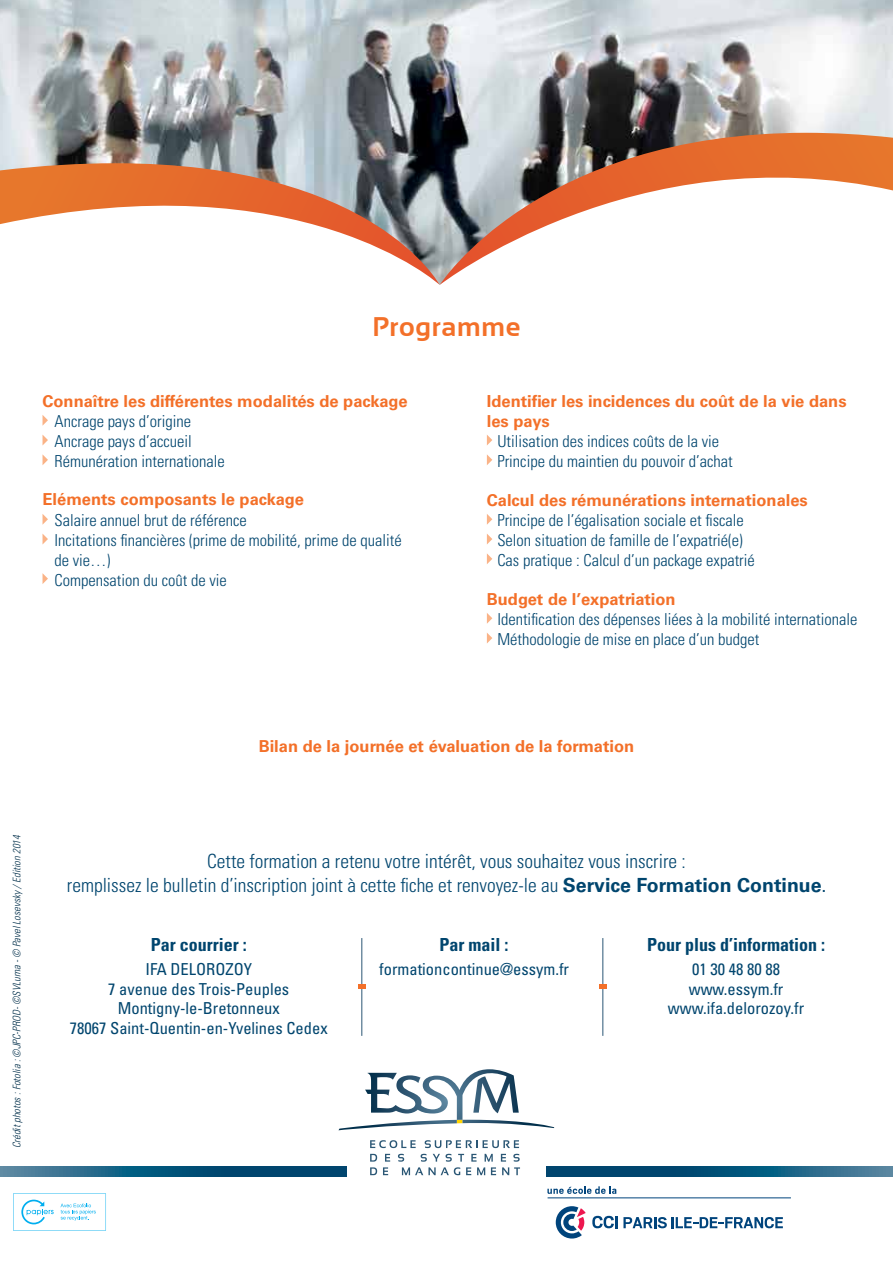
<style>
.page{position:relative;width:893px;height:1263px;background:#fff}
.page>*{position:absolute;margin:0;border:0;box-sizing:border-box;transform-origin:0 0}
.t1{font:700 27px "Sansation";letter-spacing:.025em;color:#f37029}
.t2{font:300 condensed 19.5px/23.4px "Univers LT Std";color:#00456e;text-align:center}
.t3{font:700 condensed 18px "Univers LT Std";color:#00456e}
.t4{font:300 condensed 16.5px/19.8px "Univers LT Std";color:#00456e}
.t5{font:700 16.5px/19.8px "Univers LT Std";color:#f37029}
.t6{font:condensed 16.5px/19.8px "Univers LT Std";color:#00456e;text-align:center}
.t7{font:italic 300 condensed 10.5px "Univers LT Std";color:#03304b}
.s1{font-weight:700;font-stretch:normal}
.s2{font-weight:400}
</style>
<div class="page">
<img style="left:0;top:0;width:893px;height:160px">
<svg style="left:440px;top:133px;width:453px;height:152px"></svg>
<svg style="left:0;top:160px;width:440px;height:125px"></svg>
<svg style="left:0;top:1166px;width:347px;height:10px;background:#145a7e"></svg>
<svg style="left:546px;top:1166px;width:347px;height:10px;background:#12587d"></svg>
<svg style="left:338px;top:1069px;width:216px;height:61px"></svg>
<svg style="left:370px;top:1140px;width:46px;height:8px"></svg>
<svg style="left:425px;top:1140px;width:94px;height:8px"></svg>
<svg style="left:370px;top:1154px;width:7px;height:7px"></svg>
<svg style="left:385px;top:1154px;width:5px;height:7px"></svg>
<svg style="left:370px;top:1167px;width:7px;height:8px"></svg>
<svg style="left:383px;top:1167px;width:5px;height:8px"></svg>
<svg style="left:398px;top:1154px;width:122px;height:21px"></svg>
<svg style="left:592px;top:1216px;width:191px;height:12px"></svg>
<svg style="left:556px;top:1206px;width:30px;height:32px"></svg>
<hr style="left:548px;top:1197px;width:243px;height:1px;background:#00447c">
<svg style="left:547px;top:1186px;width:69px;height:8px"></svg>
<svg style="left:43px;top:415px;width:5px;height:10px"></svg>
<svg style="left:43px;top:435px;width:5px;height:10px"></svg>
<svg style="left:43px;top:455px;width:5px;height:10px"></svg>
<svg style="left:43px;top:514px;width:5px;height:10px"></svg>
<svg style="left:43px;top:534px;width:5px;height:10px"></svg>
<svg style="left:43px;top:574px;width:5px;height:10px"></svg>
<svg style="left:487px;top:435px;width:5px;height:10px"></svg>
<svg style="left:487px;top:454px;width:5px;height:11px"></svg>
<svg style="left:487px;top:514px;width:5px;height:11px"></svg>
<svg style="left:487px;top:534px;width:5px;height:10px"></svg>
<svg style="left:487px;top:553px;width:5px;height:11px"></svg>
<svg style="left:487px;top:613px;width:5px;height:11px"></svg>
<svg style="left:487px;top:633px;width:5px;height:10px"></svg>
<svg style="left:13px;top:1193px;width:93px;height:37px"></svg>
<hr style="left:603px;top:938px;width:1px;height:98px;background:#2b5775">
<svg style="left:599px;top:985px;width:7px;height:4px"></svg>
<hr style="left:362px;top:938px;width:1px;height:98px;background:#2b5775">
<svg style="left:358px;top:985px;width:7px;height:4px"></svg>
<h1 class="t1" style="left:372px;top:311px;width:150px">Programme</h1>
<p class="t5" style="left:43px;top:392px;width:366px">Connaître les différentes modalités de package</p>
<p class="t4" style="left:55px;top:411px;width:172px">Ancrage pays d’origine<br>Ancrage pays d’accueil<br>Rémunération internationale</p>
<p class="t5" style="left:43px;top:489px;width:263px">Eléments composants le package</p>
<p class="t4" style="left:55px;top:510px;width:349px">Salaire annuel brut de référence<br>Incitations financières (prime de mobilité, prime de qualité de vie…)<br>Compensation du coût de vie</p>
<p class="t5" style="left:487px;top:392px;width:361px">Identifier les incidences du coût de la vie dans les pays</p>
<p class="t4" style="left:497px;top:431px;width:237px">Utilisation des indices coûts de la vie<br>Principe du maintien du pouvoir d’achat</p>
<p class="t5" style="left:487px;top:491px;width:322px">Calcul des rémunérations internationales</p>
<p class="t4" style="left:497px;top:510px;width:259px">Principe de l’égalisation sociale et fiscale<br>Selon situation de famille de l’expatrié(e)<br>Cas pratique : Calcul d’un package expatrié</p>
<p class="t5" style="left:487px;top:590px;width:190px">Budget de l’expatriation</p>
<p class="t4" style="left:497px;top:609px;width:361px">Identification des dépenses liées à la mobilité internationale<br>Méthodologie de mise en place d’un budget</p>
<p class="t7" style="left:10px;top:1148px;width:315px;rotate:-90deg">Crédit photos : Fotolia : ©JPC-PROD- ©SVLuma - © Pavel Losevsky /Edition 2014</p>
<p class="t5" style="left:259px;top:736px;width:377px">Bilan de la journée et évaluation de la formation</p>
<p class="t2" style="left:67px;top:850px;width:761px">Cette formation a retenu votre intérêt, vous souhaitez vous inscrire :<br>remplissez le bulletin d’inscription joint à cette fiche et renvoyez-le au <span class="s1">Service Formation Continue</span><span class="s2">.</span></p>
<p class="t3" style="left:151px;top:933px;width:97px">Par courrier :</p>
<p class="t6" style="left:70px;top:959px;width:259px">IFA DELOROZOY<br>7 avenue des Trois-Peuples<br>Montigny-le-Bretonneux<br>78067 Saint-Quentin-en-Yvelines Cedex</p>
<p class="t3" style="left:440px;top:933px;width:70px">Par mail :</p>
<p class="t6" style="left:379px;top:959px;width:191px">formationcontinue@essym.fr</p>
<p class="t3" style="left:647px;top:933px;width:179px">Pour plus d’information :</p>
<p class="t6" style="left:668px;top:959px;width:138px">01 30 48 80 88 www.essym.fr www.ifa.delorozoy.fr</p>
</div>
